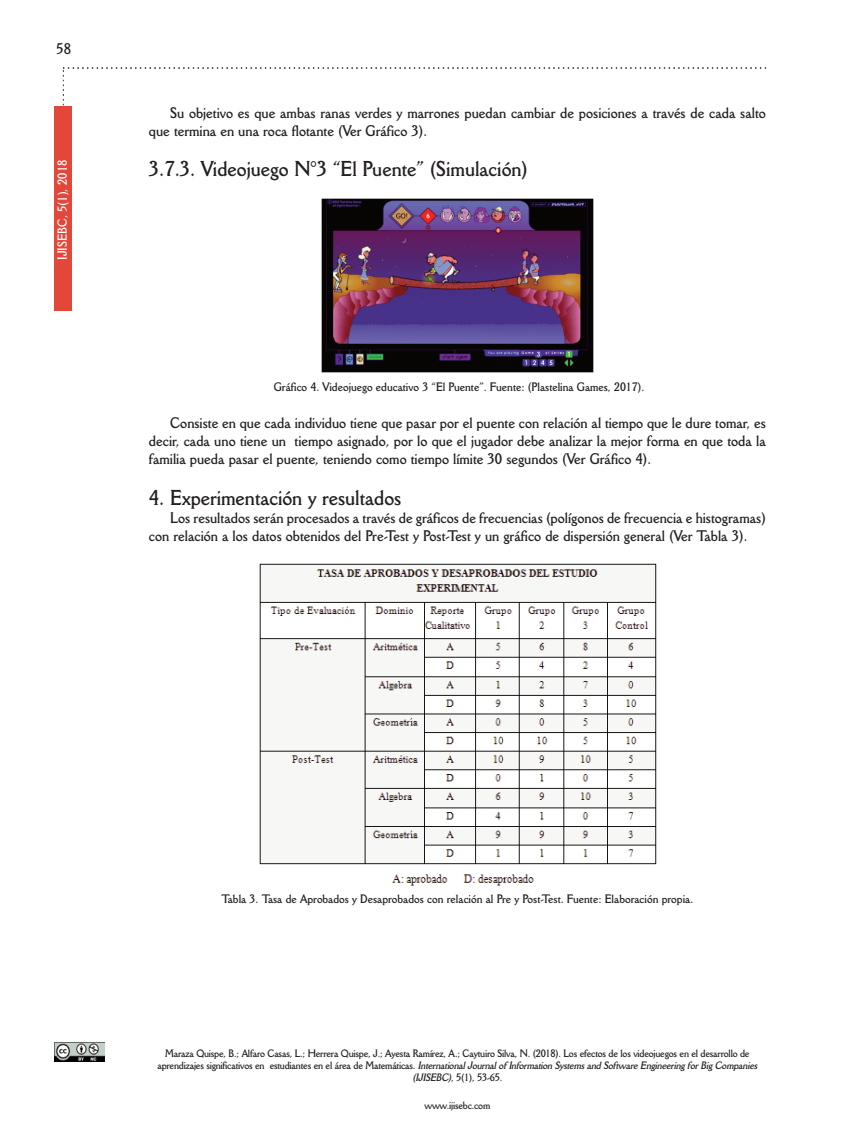
<style>
.page{position:relative;width:851px;height:1127px;background:#fff}
.page>*{position:absolute;margin:0;border:0;box-sizing:border-box;transform-origin:0 0}
.t1{font:700 21px "Della Robbia BT";color:#231f20;scale:.9 1}
.t2{font:700 15px/18px "Della Robbia BT";color:#231f20;scale:.9 1}
.t3{font:700 12.75px "Della Robbia BT";color:#fff;scale:.9 1}
.t4{font:700 12px "Della Robbia BT";color:#231f20;scale:.9 1}
.t5{font:700 10.5px/12px "Della Robbia BT";letter-spacing:-.02em;color:#231f20;text-align:center;scale:.9 1}
.s1{font-style:italic}
</style>
<div class="page">
<div style="left:55px;top:106px;width:17px;height:204px;background:#e3473a"></div>
<svg style="left:63px;top:67px;width:704px;height:39px"></svg>
<div style="left:55px;top:1042px;width:49px;height:20px;background:#020102"></div>
<img style="left:55px;top:1042px;width:49px;height:19px">
<img style="left:321px;top:198px;width:272px;height:174px">
<img style="left:259px;top:563px;width:398px;height:323px">
<p class="t2" style="left:56px;top:40px;width:18px">58</p>
<p class="t3" style="left:55px;top:260px;width:113px;rotate:-90deg">IJISEBC, 5(1), 2018</p>
<p class="t2" style="left:149px;top:104px;width:687px;text-indent:21px">Su objetivo es que ambas ranas verdes y marrones puedan cambiar de posiciones a través de cada salto que termina en una roca flotante (ver gráfico 3).</p>
<h1 class="t1" style="left:149px;top:157px;width:422px">3.7.3. videojuego n°3 “El puente” (Simulación)</h1>
<p class="t4" style="left:274px;top:380px;width:413px">gráfico 4. videojuego educativo 3 “El puente”. fuente: (plastelina games, 2017).</p>
<p class="t2" style="left:149px;top:414px;width:687px;text-align:justify;text-indent:21px">Consiste en que cada individuo tiene que pasar por el puente con relación al tiempo que le dure tomar, es decir, cada uno tiene un tiempo asignado, por lo que el jugador debe analizar la mejor forma en que toda la familia pueda pasar el puente, teniendo como tiempo límite 30 segundos (ver gráfico 4).</p>
<h1 class="t1" style="left:149px;top:485px;width:282px">4. Experimentación y resultados</h1>
<p class="t2" style="left:149px;top:509px;width:687px;text-indent:21px">los resultados serán procesados a través de gráficos de frecuencias (polígonos de frecuencia e histogramas) con relación a los datos obtenidos del pre-test y post-test y un gráfico de dispersión general (ver tabla 3).</p>
<p class="t4" style="left:221px;top:892px;width:525px">tabla 3. tasa de aprobados y desaprobados con relación al pre y post-test. fuente: Elaboración propia.</p>
<p class="t5" style="left:157px;top:1047px;width:670px">maraza Quispe, B.; alfaro Casas, l.; Herrera Quispe, J.; ayesta ramírez, a.; Caytuiro Silva, n. (2018). los efectos de los videojuegos en el desarrollo de aprendizajes significativos en estudiantes en el área de matemáticas. <span class="s1">InternationalJournalof InformationSystemsandSoftwareEngineeringforBigCompanies (IJISEBC)</span>, 5(1), 53-65.</p>
<p class="t5" style="left:424px;top:1100px;width:75px">www.ijisebc.com</p>
</div>
